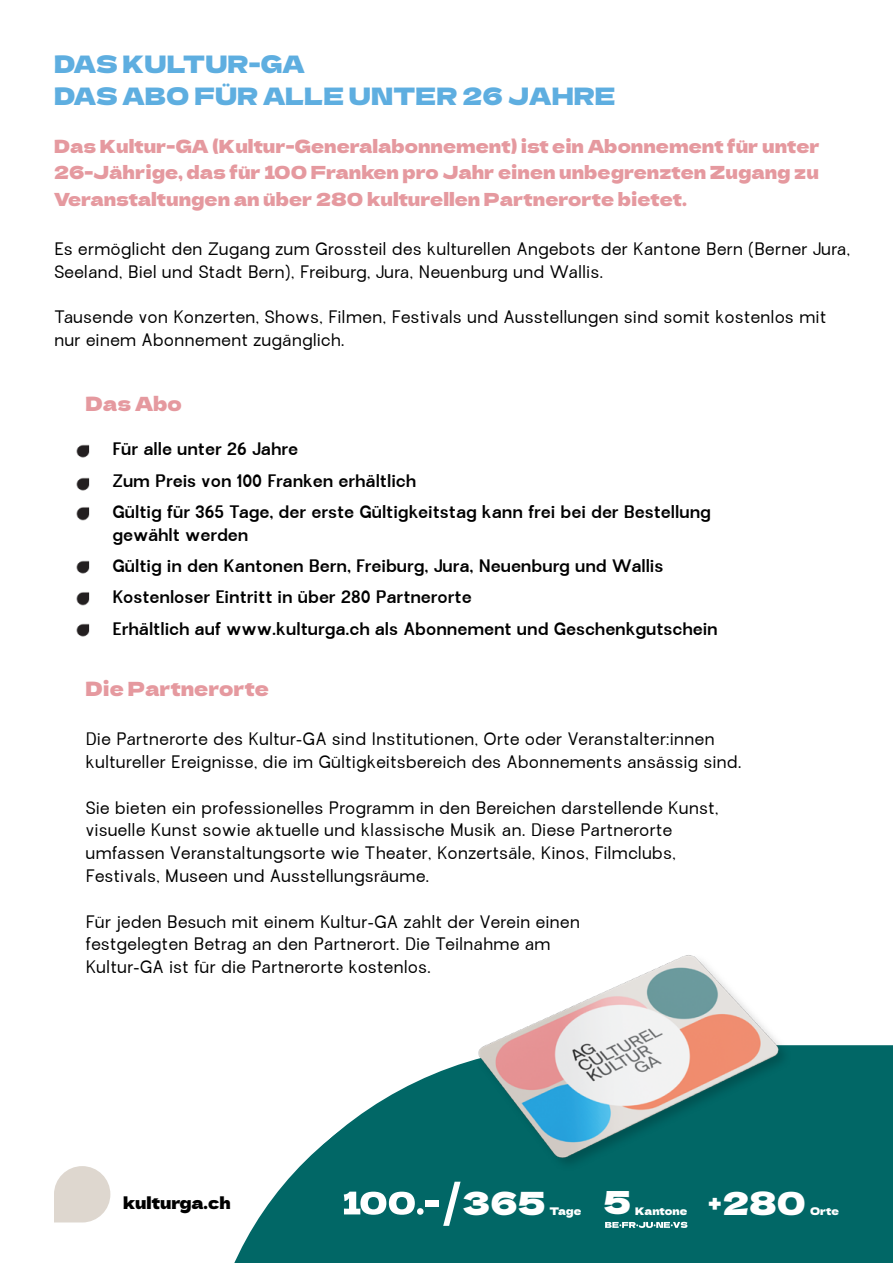
<style>
.page{position:relative;width:893px;height:1263px;background:#fff}
.page>*{position:absolute;margin:0;border:0;box-sizing:border-box;transform-origin:0 0}
.t1{font:31.8px "Dela Gothic One";color:#fff}
.t2{font:31.65px "Dela Gothic One";color:#fff}
.t3{font:24px/31.8px "Dela Gothic One";color:#5eaee0}
.t4{font:19.5px "Dela Gothic One";color:#e5999f}
.t5{font:18px/26.4px "Dela Gothic One";color:#e5999f;text-align:justify}
.t6{font:16.5px/22.8px "Garute";color:#000}
.t7{font:600 16.5px/22.8px "Garute";color:#000}
.t8{font:16.2px "Dela Gothic One";color:#000}
.t9{font:10.5px "Dela Gothic One";color:#fff}
.s1{font-size:31.65px}
</style>
<div class="page">
<svg style="left:234px;top:1045px;width:659px;height:218px;fill:#016766"></svg>
<svg style="left:344px;top:1191px;width:80px;height:24px"></svg>
<div style="left:425px;top:1201px;width:14px;height:6px;background:#fff"></div>
<svg style="left:443px;top:1182px;width:9px;height:44px"></svg>
<img style="left:452px;top:955px;width:357px;height:277px">
<svg style="left:54px;top:1166px;width:56px;height:56px"></svg>
<img style="left:76px;top:444px;width:14px;height:14px">
<img style="left:76px;top:477px;width:14px;height:14px">
<img style="left:76px;top:507px;width:14px;height:14px">
<img style="left:76px;top:560px;width:14px;height:14px">
<img style="left:76px;top:592px;width:14px;height:14px">
<img style="left:76px;top:623px;width:14px;height:14px">
<svg style="left:605px;top:1222px;width:82px;height:6px"></svg>
<h3 class="t3" style="left:54px;top:47px;width:563px">DAS KULTUR-GA<br>DAS ABO FÜR ALLE UNTER 26 JAHRE</h3>
<p class="t5" style="left:54px;top:132px;width:767px">Das Kultur-GA (Kultur-Generalabonnement) ist ein Abonnement für unter 26-Jährige, das für 100 Franken pro Jahr einen unbegrenzten Zugang zu Veranstaltungen an über 280 kulturellen Partnerorte bietet.</p>
<p class="t6" style="left:54px;top:237px;width:798px">Es ermöglicht den Zugang zum Grossteil des kulturellen Angebots der Kantone Bern (Berner Jura,<br>Seeland, Biel und Stadt Bern), Freiburg, Jura, Neuenburg und Wallis.</p>
<p class="t6" style="left:54px;top:306px;width:774px">Tausende von Konzerten, Shows, Filmen, Festivals und Ausstellungen sind somit kostenlos mit nur einem Abonnement zugänglich.</p>
<p class="t4" style="left:85px;top:388px;width:98px">Das Abo</p>
<p class="t7" style="left:85px;top:438px;width:214px">• Für alle unter 26 Jahre</p>
<p class="t7" style="left:85px;top:469px;width:332px">• Zum Preis von 100 Franken erhältlich</p>
<p class="t7" style="left:112px;top:500px;width:600px;text-indent:-27px">• Gültig für 365 Tage, der erste Gültigkeitstag kann frei bei der Bestellung gewählt werden</p>
<p class="t7" style="left:85px;top:554px;width:579px">• Gültig in den Kantonen Bern, Freiburg, Jura, Neuenburg und Wallis</p>
<p class="t7" style="left:85px;top:586px;width:388px">• Kostenloser Eintritt in über 280 Partnerorte</p>
<p class="t7" style="left:85px;top:617px;width:634px">• Erhältlich auf www.kulturga.ch als Abonnement und Geschenkgutschein</p>
<p class="t4" style="left:85px;top:673px;width:185px">Die Partnerorte</p>
<p class="t6" style="left:85px;top:728px;width:658px">Die Partnerorte des Kultur-GA sind Institutionen, Orte oder Veranstalter:innen kultureller Ereignisse, die im Gültigkeitsbereich des Abonnements ansässig sind.</p>
<p class="t6" style="left:85px;top:796px;width:635px">Sie bieten ein professionelles Programm in den Bereichen darstellende Kunst, visuelle Kunst sowie aktuelle und klassische Musik an. Diese Partnerorte umfassen Veranstaltungsorte wie Theater, Konzertsäle, Kinos, Filmclubs, Festivals, Museen und Ausstellungsräume.</p>
<p class="t6" style="left:85px;top:910px;width:496px">Für jeden Besuch mit einem Kultur-GA zahlt der Verein einen festgelegten Betrag an den Partnerort. Die Teilnahme am<br>Kultur-GA ist für die Partnerorte kostenlos.</p>
<p class="t8" style="left:123px;top:1191px;width:109px">kulturga.ch</p>
<h1 class="t1" style="left:462px;top:1178px;width:85px">365</h1>
<p class="t9" style="left:550px;top:1203px;width:33px">Tage</p>
<h2 class="t2" style="left:603px;top:1178px;width:29px">5</h2>
<p class="t9" style="left:635px;top:1203px;width:205px">Kantone <sup>+</sup><span class="s1">280</span> Orte</p>
</div>
